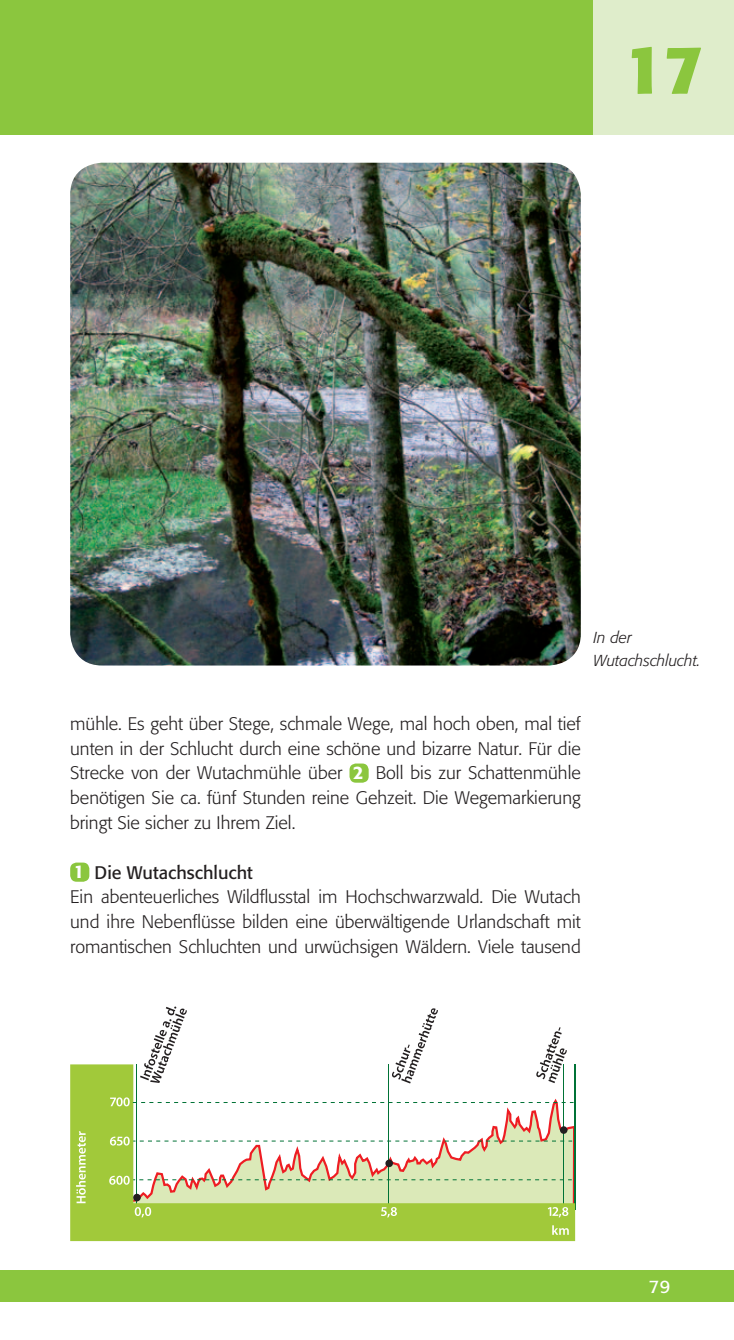
<style>
.page{position:relative;width:734px;height:1340px;background:#fff}
.page>*{position:absolute;margin:0;border:0;box-sizing:border-box;transform-origin:0 0}
.t1{font:700 67.5px "Formata";color:#8bc63e}
.t2{font:300 18px/24.8px "Formata";color:#231f20;text-align:justify}
.t3{font:18px "Formata";color:#fff}
.t4{font:italic 300 15.75px/22.5px "Formata";color:#231f20}
.s1{font-weight:500;color:#fff}
.s2{font-weight:400}
</style>
<div class="page">
<div style="left:0;top:0;width:733px;height:134px;background:#8bc63e"></div>
<div style="left:593px;top:0;width:140px;height:134px;background:#dfedcb"></div>
<div style="left:0;top:1269px;width:733px;height:32px;background:#8bc63e"></div>
<svg style="left:70px;top:1064px;width:505px;height:177px"></svg>
<svg style="left:76px;top:1131px;width:10px;height:72px"></svg>
<svg style="left:552px;top:1225px;width:16px;height:9px"></svg>
<svg style="left:136px;top:1208px;width:13px;height:9px"></svg>
<svg style="left:145px;top:1206px;width:6px;height:9px"></svg>
<svg style="left:391px;top:1008px;width:47px;height:75px"></svg>
<svg style="left:140px;top:1006px;width:47px;height:76px"></svg>
<svg style="left:536px;top:1027px;width:30px;height:56px"></svg>
<svg style="left:547px;top:1206px;width:21px;height:11px"></svg>
<svg style="left:381px;top:1206px;width:16px;height:11px"></svg>
<div style="left:133px;top:1193px;width:8px;height:8px;background:#231f20;border-radius:50%"></div>
<div style="left:560px;top:1126px;width:7px;height:7px;background:#231f20;border-radius:50%"></div>
<div style="left:385px;top:1159px;width:8px;height:8px;background:#231f20;border-radius:50%"></div>
<svg style="left:110px;top:1097px;width:463px;height:9px"></svg>
<svg style="left:123px;top:1097px;width:7px;height:9px"></svg>
<svg style="left:110px;top:1136px;width:462px;height:9px"></svg>
<svg style="left:123px;top:1136px;width:7px;height:9px"></svg>
<svg style="left:109px;top:1175px;width:462px;height:9px"></svg>
<svg style="left:123px;top:1175px;width:7px;height:9px"></svg>
<div style="left:349px;top:763px;width:19px;height:19px;background:#8bc63e;border-radius:6px"></div>
<div style="left:70px;top:862px;width:19px;height:19px;background:#8bc63e;border-radius:6px"></div>
<img style="left:70px;top:163px;width:510px;height:502px;border-radius:32px">
<h1 class="t1" style="left:624px;top:40px;width:80px">17</h1>
<p class="t4" style="left:593px;top:627px;width:108px">In der<br>Wutachschlucht.</p>
<p class="t2" style="left:70px;top:712px;width:512px">mühle. Es geht über Stege, schmale Wege, mal hoch oben, mal tief unten in der Schlucht durch eine schöne und bizarre Natur. Für die Strecke von der Wutachmühle über <span class="s1">2</span> Boll bis zur Schattenmühle benötigen Sie ca. fünf Stunden reine Gehzeit. Die Wegemarkierung bringt Sie sicher zu Ihrem Ziel.</p>
<p class="t2" style="left:70px;top:861px;width:512px;text-align:left"><span class="s1">1</span> <span class="s2">Die Wutachschlucht<br></span>Ein abenteuerliches Wildflusstal im Hochschwarzwald. Die Wutach und ihre Nebenflüsse bilden eine überwältigende Urlandschaft mit romantischen Schluchten und urwüchsigen Wäldern. Viele tausend</p>
<p class="t3" style="left:649px;top:1278px;width:23px">79</p>
</div>
